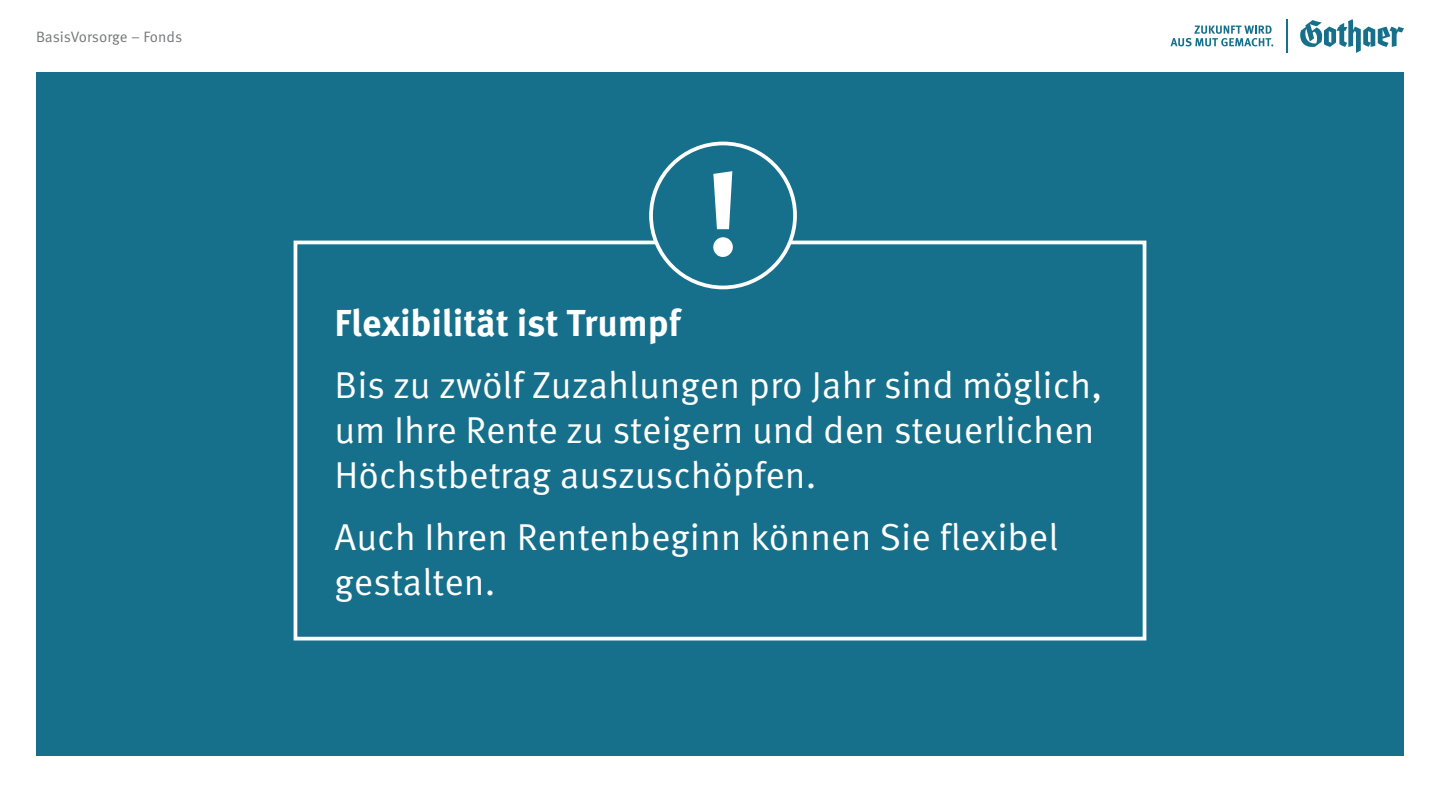
<style>
.page{position:relative;width:1440px;height:810px;background:#fff}
.page>*{position:absolute;margin:0;border:0;box-sizing:border-box;transform-origin:0 0}
.t1{font:700 118.65px "Meta Pro";color:#fff}
.t2{font:37.5px/45px "Meta Pro Norm";color:#fff}
.t3{font:700 37.5px "Meta Pro";letter-spacing:-.005em;color:#fff}
.t4{font:15px "Meta Pro Norm";letter-spacing:-.005em;color:#757778}
</style>
<div class="page">
<div style="left:36px;top:72px;width:1368px;height:684px;background:#16708b"></div>
<div style="left:294px;top:241px;width:852px;height:399px;border:4px solid #fff"></div>
<div style="left:651px;top:143px;width:144px;height:144px;background:#16708b;border-radius:50%"></div>
<div style="left:649px;top:142px;width:148px;height:147px;border:4px solid #fff;border-radius:50%"></div>
<svg style="left:1170px;top:26px;width:103px;height:20px"></svg>
<svg style="left:1300px;top:19px;width:104px;height:34px"></svg>
<hr style="left:1286px;top:19px;width:2px;height:34px;background:#16708b">
<p class="t4" style="left:36px;top:25px;width:148px">BasisVorsorge – Fonds</p>
<h1 class="t1" style="left:705px;top:121px;width:38px">!</h1>
<p class="t3" style="left:335px;top:293px;width:348px">Flexibilität ist Trumpf</p>
<p class="t2" style="left:335px;top:360px;width:769px">Bis zu zwölf Zuzahlungen pro Jahr sind möglich, um Ihre Rente zu steigern und den steuerlichen<br>Höchstbetrag auszuschöpfen.</p>
<p class="t2" style="left:335px;top:512px;width:725px">Auch Ihren Rentenbeginn können Sie flexibel gestalten.</p>
</div>
